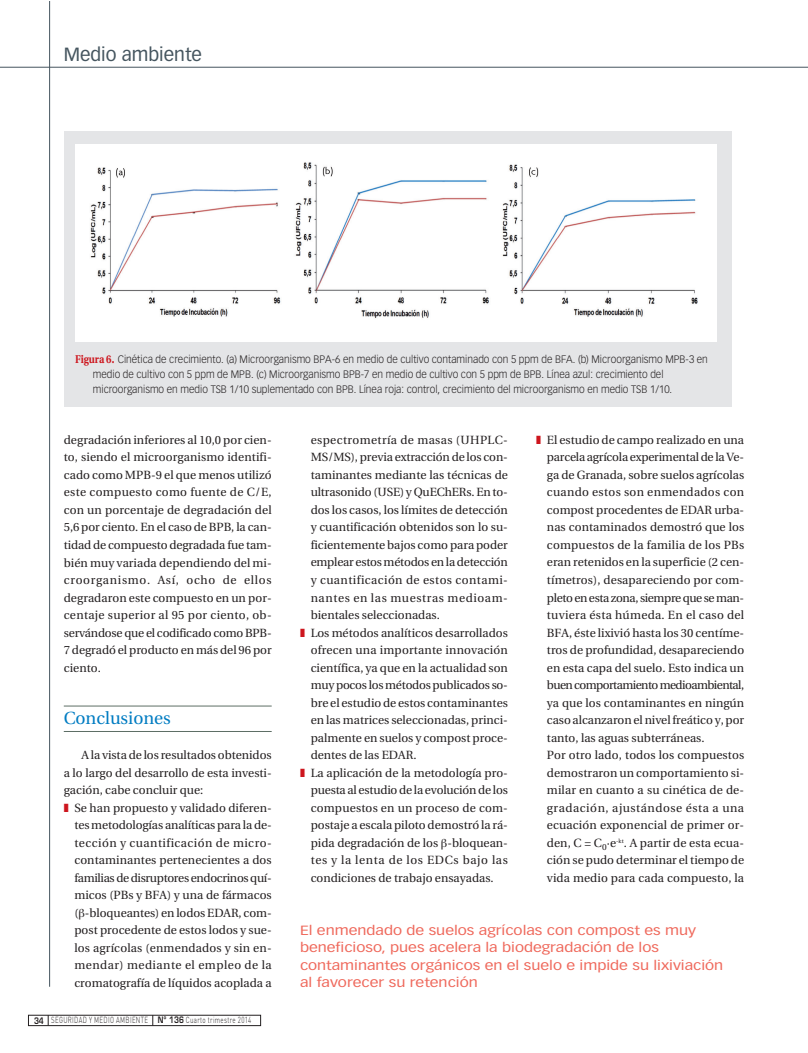
<style>
.page{position:relative;width:808px;height:1053px;background:#fff}
.page>*{position:absolute;margin:0;border:0;box-sizing:border-box;transform-origin:0 0}
.t1{font:18.75px "Vectora LT";color:#45555f}
.t2{font:17.5px "Utopia";color:#007cc2}
.t3{font:13.12px/17.5px "Vectora LT";color:#ef695c;scale:1.2 1}
.t4{font:11.88px/17.5px "Utopia";color:#231f20;text-align:justify}
.t5{font:300 10.62px/15px "Vectora LT";color:#231f20;scale:.95 1}
.t6{font:300 8.75px "DIN";letter-spacing:.05em;color:#231f20;scale:.7 1}
.s1{font-family:"Utopia";font-weight:700;font-size:11.25px;color:#cd151d}
.s2{font-family:"Eurostile";font-weight:600}
</style>
<div class="page">
<hr style="left:0;top:67px;width:808px;height:1px;background:#45555f">
<hr style="left:49px;top:1px;width:1px;height:985px;background:#45555f">
<hr style="left:64px;top:705px;width:208px;height:1px;background:#5d6e65">
<hr style="left:64px;top:731px;width:208px;height:1px;background:#5d6e65">
<div style="left:28px;top:1014px;width:233px;height:11px;border:1px solid #231f20"></div>
<div style="left:64px;top:131px;width:667px;height:275px;background:#e4e5e7"></div>
<div style="left:75px;top:144px;width:642px;height:198px;background:#fff"></div>
<img style="left:90px;top:162px;width:608px;height:156px">
<h1 class="t1" style="left:64px;top:46px;width:140px">Medio ambiente</h1>
<p class="t5" style="left:93px;top:352px;width:649px;text-indent:-18px"><span class="s1">Figura 6.</span> Cinética de crecimiento. (a) Microorganismo BPA-6 en medio de cultivo contaminado con 5 ppm de BFA. (b) Microorganismo MPB-3 en medio de cultivo con 5 ppm de MPB. (c) Microorganismo BPB-7 en medio de cultivo con 5 ppm de BPB. Línea azul: crecimiento del microorganismo en medio TSB 1/10 suplementado con BPB. Línea roja: control, crecimiento del microorganismo en medio TSB 1/10.</p>
<p class="t4" style="left:64px;top:432px;width:209px">degradación inferiores al 10,0 por cien&shy;to, siendo el microorganismo identifi&shy;cado como MPB-9 el que menos utilizó este compuesto como fuente de C/E, con un porcentaje de degradación del 5,6 por ciento. En el caso de BPB, la can&shy;tidad de compuesto degradada fue tam&shy;bién muy variada dependiendo del mi&shy;croorganismo. Así, ocho de ellos degradaron este compuesto en un por&shy;centaje superior al 95 por ciento, ob&shy;servándose que el codificado como BPB-7 degradó el producto en más del 96 por ciento.</p>
<h2 class="t2" style="left:64px;top:711px;width:109px">Conclusiones</h2>
<p class="t4" style="left:64px;top:747px;width:209px;text-indent:18px">A la vista de los resultados obtenidos a lo largo del desarrollo de esta investi&shy;gación, cabe concluir que:</p>
<p class="t4" style="left:74px;top:799px;width:199px">Se han propuesto y validado diferen&shy;tes metodologías analíticas para la de&shy;tección y cuantificación de micro&shy;contaminantes pertenecientes a dos familias de disruptores endocrinos quí&shy;micos (PBs y BFA) y una de fármacos ( -bloqueantes) en lodos EDAR, com&shy;post procedente de estos lodos y sue&shy;los agrícolas (enmendados y sin en&shy;mendar) mediante el empleo de la cromatografía de líquidos acoplada a</p>
<p class="t6" style="left:34px;top:1017px;width:312px"><span class="s2">34</span> SEGURIDAD Y MEDIO AMBIENTE <span class="s2">Nº 136</span> Cuarto trimestre 2014</p>
<p class="t4" style="left:311px;top:432px;width:199px;text-align:left">espectrometría de masas (UHPLC-MS/MS), previa extracción de los con&shy;taminantes mediante las técnicas de ultrasonido (USE) y QuEChERs. En to&shy;dos los casos, los límites de detección y cuantificación obtenidos son lo su&shy;ficientemente bajos como para poder emplear estos métodos en la detección y cuantificación de estos contami&shy;nantes en las muestras medioam&shy;bientales seleccionadas.<br>Los métodos analíticos desarrollados ofrecen una importante innovación científica, ya que en la actualidad son muy pocos los métodos publicados so&shy;bre el estudio de estos contaminantes en las matrices seleccionadas, princi&shy;palmente en suelos y compost proce&shy;dentes de las EDAR.<br>La aplicación de la metodología pro&shy;puesta al estudio de la evolución de los compuestos en un proceso de com&shy;postaje a escala piloto demostró la rá&shy;pida degradación de los -bloquean&shy;tes y la lenta de los EDCs bajo las condiciones de trabajo ensayadas.</p>
<p class="t4" style="left:547px;top:432px;width:199px;text-align:left">El estudio de campo realizado en una parcela agrícola experimental de la Ve&shy;ga de Granada, sobre suelos agrícolas cuando estos son enmendados con compost procedentes de EDAR urba&shy;nas contaminados demostró que los compuestos de la familia de los PBs eran retenidos en la superficie (2 cen&shy;tímetros), desapareciendo por com&shy;pleto en esta zona, siempre que se man&shy;tuviera ésta húmeda. En el caso del BFA, éste lixivió hasta los 30 centíme&shy;tros de profundidad, desapareciendo en esta capa del suelo. Esto indica un buen comportamiento medioambiental, ya que los contaminantes en ningún caso alcanzaron el nivel freático y, por tanto, las aguas subterráneas.<br>Por otro lado, todos los compuestos demostraron un comportamiento si&shy;milar en cuanto a su cinética de de&shy;gradación, ajustándose ésta a una ecuación exponencial de primer or&shy;den, C = C<sub>0</sub>·e<sup>-kt</sup>. A partir de esta ecua&shy;ción se pudo determinar el tiempo de vida medio para cada compuesto, la</p>
<p class="t3" style="left:300px;top:922px;width:354px">El enmendado de suelos agrícolas con compost es muy beneficioso, pues acelera la biodegradación de los contaminantes orgánicos en el suelo e impide su lixiviación al favorecer su retención</p>
</div>
